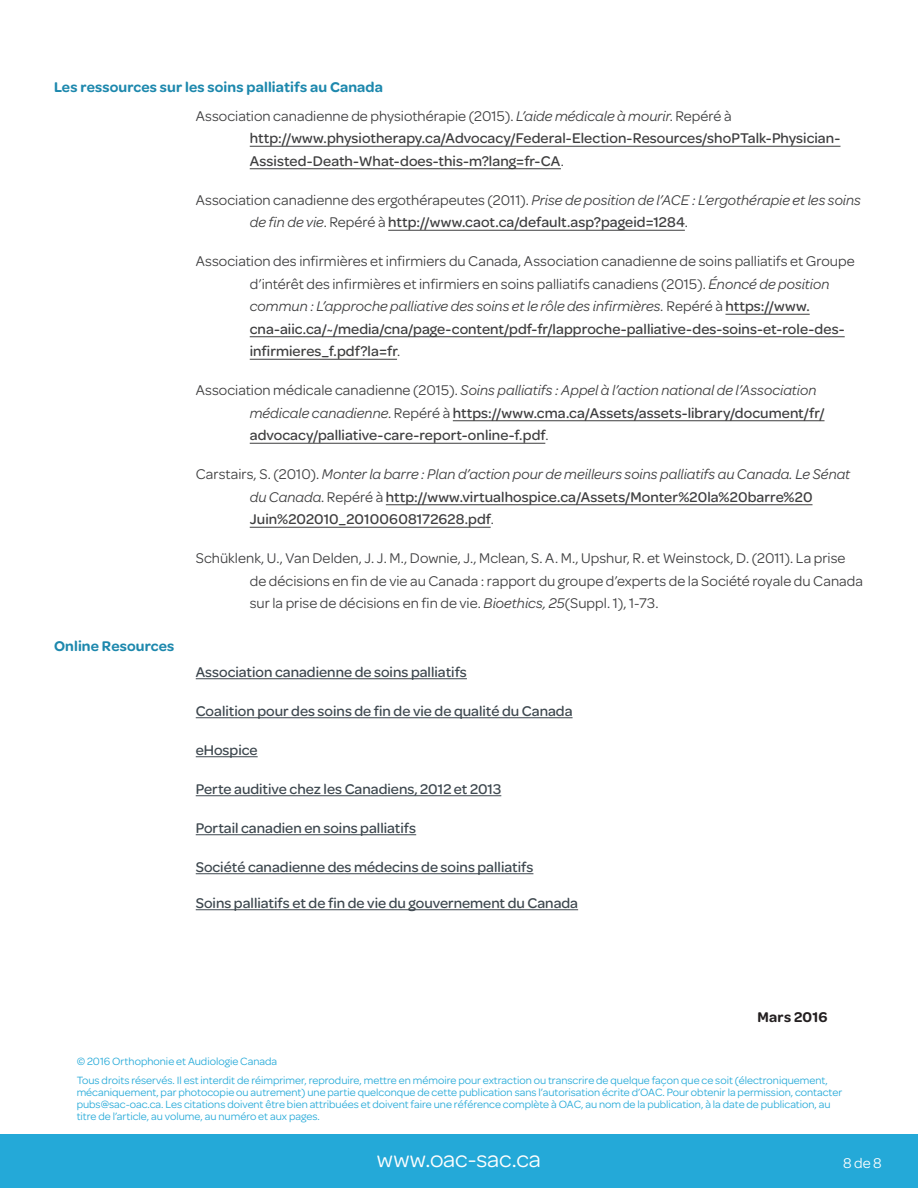
<style>
.page{position:relative;width:918px;height:1188px;background:#fff}
.page>*{position:absolute;margin:0;border:0;box-sizing:border-box;transform-origin:0 0}
.t1{font:24px "Omnes";letter-spacing:-.005em;color:#fff}
.t2{font:500 15px/22.5px "Omnes";letter-spacing:.005em;color:#3e3e3f}
.t3{font:15px/22.5px "Omnes";letter-spacing:.005em;color:#3e3e3f}
.t4{font:500 15px "Omnes";color:#3d474e}
.t5{font:italic 15px/22.5px "Omnes";letter-spacing:.005em;color:#3e3e3f}
.Bold{font:600 15px "Omnes";letter-spacing:.01em;color:#1d88ad}
.Bold-2{font:600 15px "Omnes";letter-spacing:.015em;color:#231f20}
.t6{font:15px "Omnes";color:#fff}
.t7{font:11.25px/12px "Omnes";color:#24a9d8}
.s1{font-weight:400}
.s2{font-weight:400;font-style:italic}
.s3{font-style:normal}
.s4{font-weight:500;font-style:normal}
.s5{font-style:italic}
.s6{font-weight:500}
</style>
<div class="page">
<div style="left:0;top:1134px;width:918px;height:54px;background:#24a9d8"></div>
<hr style="left:250px;top:146px;width:591px;height:1px;background:#3e3e3f">
<hr style="left:250px;top:168px;width:311px;height:1px;background:#3e3e3f">
<hr style="left:388px;top:230px;width:297px;height:1px;background:#3e3e3f">
<hr style="left:725px;top:314px;width:85px;height:1px;background:#3e3e3f">
<hr style="left:250px;top:336px;width:595px;height:1px;background:#3e3e3f">
<hr style="left:250px;top:359px;width:147px;height:1px;background:#3e3e3f">
<hr style="left:453px;top:420px;width:372px;height:1px;background:#3e3e3f">
<hr style="left:250px;top:443px;width:295px;height:1px;background:#3e3e3f">
<hr style="left:386px;top:504px;width:427px;height:1px;background:#3e3e3f">
<hr style="left:250px;top:527px;width:241px;height:1px;background:#3e3e3f">
<hr style="left:196px;top:678px;width:271px;height:1px;background:#3d474e">
<hr style="left:196px;top:717px;width:377px;height:1px;background:#3d474e">
<hr style="left:196px;top:756px;width:62px;height:1px;background:#3d474e">
<hr style="left:196px;top:795px;width:305px;height:1px;background:#3d474e">
<hr style="left:196px;top:834px;width:220px;height:1px;background:#3d474e">
<hr style="left:196px;top:873px;width:337px;height:1px;background:#3d474e">
<hr style="left:196px;top:909px;width:382px;height:1px;background:#3d474e">
<p class="Bold" style="left:54px;top:76px;width:331px">Les ressources sur les soins palliatifs au Canada</p>
<p class="t2" style="left:250px;top:104px;width:592px;text-indent:-54px"><span class="s1">Association canadienne de physiothérapie (2015).</span> <span class="s2">L’aide médicale à mourir</span><span class="s1">. Repéré à </span>http://www.physiotherapy.ca/Advocacy/Federal-Election-Resources/shoPTalk-Physician-<br>Assisted-Death-What-does-this-m?lang=fr-CA<span class="s1">.</span></p>
<p class="t5" style="left:250px;top:188px;width:613px;text-indent:-54px"><span class="s3">Association canadienne des ergothérapeutes (2011).</span> Prise de position de l’ACE : L’ergothérapie et les soins de fin de vie<span class="s3">. Repéré à</span> <span class="s4">http://www.caot.ca/default.asp?pageid=1284</span><span class="s3">.</span></p>
<p class="t3" style="left:250px;top:249px;width:607px;text-indent:-54px">Association des infirmières et infirmiers du Canada, Association canadienne de soins palliatifs et Groupe d’intérêt des infirmières et infirmiers en soins palliatifs canadiens (2015). <span class="s5">Énoncé de position commun : L’approche palliative des soins et le rôle des infirmières.</span> Repéré à <span class="s6">https://www. cna-aiic.ca/~/media/cna/page-content/pdf-fr/lapproche-palliative-des-soins-et-role-des&shy;infirmieres_f.pdf?la=fr</span>.</p>
<p class="t2" style="left:250px;top:378px;width:576px;text-indent:-54px"><span class="s1">Association médicale canadienne (2015).</span> <span class="s2">Soins palliatifs : Appel à l’action national de l’Association médicale canadienne</span><span class="s1">. Repéré à</span> https://www.cma.ca/Assets/assets-library/document/fr/ advocacy/palliative-care-report-online-f.pdf<span class="s1">.</span></p>
<p class="t2" style="left:250px;top:462px;width:602px;text-indent:-54px"><span class="s1">Carstairs, S. (2010).</span> <span class="s2">Monter la barre : Plan d’action pour de meilleurs soins palliatifs au Canada. Le Sénat du Canada</span><span class="s1">. Repéré à</span> http://www.virtualhospice.ca/Assets/Monter%20la%20barre%20<br>Juin%202010_20100608172628.pdf<span class="s1">.</span></p>
<p class="t3" style="left:250px;top:546px;width:615px;text-indent:-54px">Schüklenk, U., Van Delden, J. J. M., Downie, J., Mclean, S. A. M., Upshur, R. et Weinstock, D. (2011). La prise de décisions en fin de vie au Canada : rapport du groupe d’experts de la Société royale du Canada sur la prise de décisions en fin de vie. <span class="s5">Bioethics, 25</span>(Suppl. 1), 1-73.</p>
<p class="Bold" style="left:54px;top:635px;width:122px">Online Resources</p>
<p class="t4" style="left:196px;top:662px;width:273px">Association canadienne de soins palliatifs</p>
<p class="t4" style="left:196px;top:701px;width:378px">Coalition pour des soins de fin de vie de qualité du Canada</p>
<p class="t4" style="left:196px;top:740px;width:63px">eHospice</p>
<p class="t4" style="left:196px;top:779px;width:307px">Perte auditive chez les Canadiens, 2012 et 2013</p>
<p class="t4" style="left:196px;top:818px;width:222px">Portail canadien en soins palliatifs</p>
<p class="t4" style="left:196px;top:857px;width:339px">Société canadienne des médecins de soins palliatifs</p>
<p class="t4" style="left:196px;top:893px;width:384px">Soins palliatifs et de fin de vie du gouvernement du Canada</p>
<p class="Bold-2" style="left:757px;top:1006px;width:72px">Mars 2016</p>
<p class="t7" style="left:77px;top:1052px;width:753px;line-height:18.8px">© 2016 Orthophonie et Audiologie Canada<br>Tous droits réservés. Il est interdit de réimprimer, reproduire, mettre en mémoire pour extraction ou transcrire de quelque façon que ce soit (électroniquement,</p>
<p class="t7" style="left:77px;top:1086px;width:767px">mécaniquement, par photocopie ou autrement) une partie quelconque de cette publication sans l’autorisation écrite d’OAC. Pour obtenir la permission, contacter pubs@sac-oac.ca. Les citations doivent être bien attribuées et doivent faire une référence complète à OAC, au nom de la publication, à la date de publication, au titre de l’article, au volume, au numéro et aux pages.</p>
<h1 class="t1" style="left:377px;top:1143px;width:166px">www.oac-sac.ca</h1>
<p class="t6" style="left:843px;top:1153px;width:40px">8 de 8</p>
</div>
